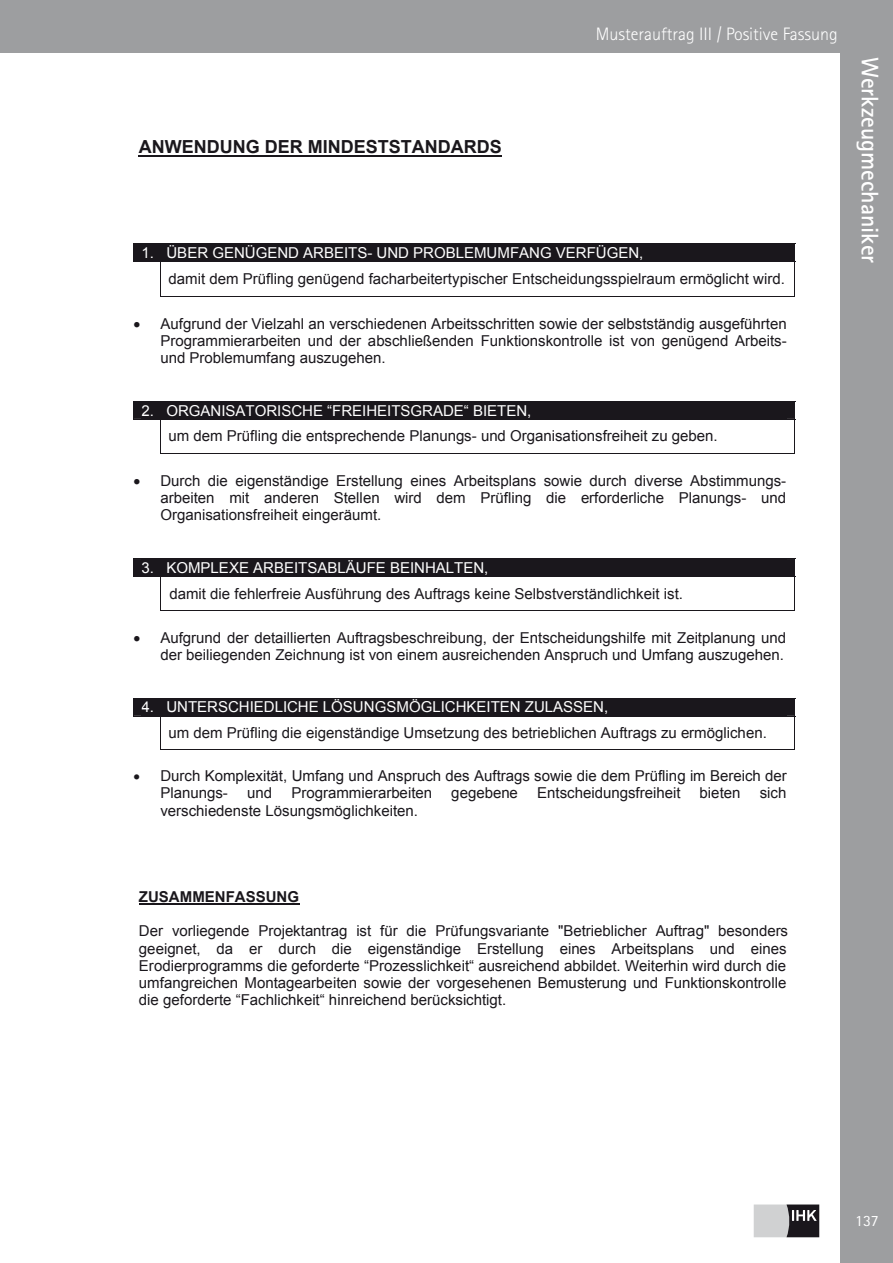
<style>
.page{position:relative;width:893px;height:1263px;background:#fff}
.page>*{position:absolute;margin:0;border:0;box-sizing:border-box;transform-origin:0 0}
.t1{font:700 24px "Rotis Sans Serif";color:#fff}
.t2{font:300 18px "Rotis Sans Serif";color:#fff}
.t3{font:700 18px "Arial";color:#1a171c}
.t4{font:15.75px "Rotis Sans Serif";color:#fff}
.t5{font:15px/17.2px "Arial";color:#1a171c;text-align:justify}
.t6{font:15px "Arial";color:#fff}
.t7{font:700 15px "Arial";color:#1a171c}
</style>
<div class="page">
<hr style="left:139px;top:155px;width:363px;height:2px;background:#1a171c">
<div style="left:133px;top:243px;width:662px;height:18px;background:#1a171c"></div>
<hr style="left:133px;top:261px;width:662px;height:1px;background:#1a171c">
<hr style="left:160px;top:262px;width:1px;height:34px;background:#1a171c">
<hr style="left:160px;top:296px;width:634px;height:1px;background:#1a171c">
<hr style="left:794px;top:262px;width:1px;height:34px;background:#1a171c">
<div style="left:133px;top:401px;width:662px;height:18px;background:#1a171c"></div>
<hr style="left:133px;top:419px;width:662px;height:1px;background:#1a171c">
<hr style="left:160px;top:420px;width:1px;height:34px;background:#1a171c">
<hr style="left:160px;top:453px;width:634px;height:1px;background:#1a171c">
<hr style="left:794px;top:420px;width:1px;height:34px;background:#1a171c">
<div style="left:133px;top:558px;width:662px;height:18px;background:#1a171c"></div>
<hr style="left:133px;top:576px;width:662px;height:1px;background:#1a171c">
<hr style="left:160px;top:577px;width:1px;height:34px;background:#1a171c">
<hr style="left:160px;top:610px;width:634px;height:1px;background:#1a171c">
<hr style="left:794px;top:577px;width:1px;height:34px;background:#1a171c">
<div style="left:133px;top:698px;width:662px;height:18px;background:#1a171c"></div>
<hr style="left:133px;top:716px;width:662px;height:1px;background:#1a171c">
<hr style="left:160px;top:716px;width:1px;height:34px;background:#1a171c">
<hr style="left:160px;top:749px;width:634px;height:1px;background:#1a171c">
<hr style="left:794px;top:716px;width:1px;height:34px;background:#1a171c">
<hr style="left:139px;top:903px;width:160px;height:2px;background:#1a171c">
<div style="left:0;top:0;width:893px;height:52px;background:#9d9ea0"></div>
<div style="left:841px;top:0;width:52px;height:1263px;background:#9d9ea0"></div>
<svg style="left:754px;top:1204px;width:65px;height:33px;background:#8a898c"></svg>
<p class="t3" style="left:139px;top:135px;width:364px">ANWENDUNG DER MINDESTSTANDARDS</p>
<p class="t2" style="left:596px;top:23px;width:243px">Musterauftrag III / Positive Fassung</p>
<p class="t6" style="left:141px;top:243px;width:503px">1. ÜBER GENÜGEND ARBEITS- UND PROBLEMUMFANG VERFÜGEN,</p>
<p class="t5" style="left:168px;top:270px;width:618px">damit dem Prüfling genügend facharbeitertypischer Entscheidungsspielraum ermöglicht wird.</p>
<p class="t5" style="left:160px;top:315px;width:628px;text-indent:-27px">• Aufgrund der Vielzahl an verschiedenen Arbeitsschritten sowie der selbstständig ausgeführten Programmierarbeiten und der abschließenden Funktionskontrolle ist von genügend Arbeits&shy;und Problemumfang auszugehen.</p>
<p class="t6" style="left:141px;top:400px;width:391px">2. ORGANISATORISCHE “FREIHEITSGRADE“ BIETEN,</p>
<p class="t5" style="left:168px;top:428px;width:551px">um dem Prüfling die entsprechende Planungs- und Organisationsfreiheit zu geben.</p>
<p class="t5" style="left:160px;top:472px;width:627px;text-indent:-27px">• Durch die eigenständige Erstellung eines Arbeitsplans sowie durch diverse Abstimmungs&shy;arbeiten mit anderen Stellen wird dem Prüfling die erforderliche Planungs- und Organisationsfreiheit eingeräumt.</p>
<p class="t6" style="left:141px;top:558px;width:348px">3. KOMPLEXE ARBEITSABLÄUFE BEINHALTEN,</p>
<p class="t5" style="left:169px;top:585px;width:515px">damit die fehlerfreie Ausführung des Auftrags keine Selbstverständlichkeit ist.</p>
<p class="t5" style="left:133px;top:629px;width:654px;text-align:right">• Aufgrund der detaillierten Auftragsbeschreibung, der Entscheidungshilfe mit Zeitplanung und der beiliegenden Zeichnung ist von einem ausreichenden Anspruch und Umfang auszugehen.</p>
<p class="t6" style="left:141px;top:697px;width:468px">4. UNTERSCHIEDLICHE LÖSUNGSMÖGLICHKEITEN ZULASSEN,</p>
<p class="t5" style="left:168px;top:724px;width:600px">um dem Prüfling die eigenständige Umsetzung des betrieblichen Auftrags zu ermöglichen.</p>
<p class="t5" style="left:160px;top:767px;width:628px;text-indent:-27px">• Durch Komplexität, Umfang und Anspruch des Auftrags sowie die dem Prüfling im Bereich der<br>Planungs-</p>
<p class="t5" style="left:247px;top:785px;width:27px">und</p>
<p class="t5" style="left:291px;top:785px;width:142px">Programmierarbeiten</p>
<p class="t5" style="left:451px;top:785px;width:68px">gegebene</p>
<p class="t5" style="left:537px;top:785px;width:145px">Entscheidungsfreiheit</p>
<p class="t5" style="left:700px;top:785px;width:42px">bieten</p>
<p class="t5" style="left:760px;top:785px;width:28px">sich</p>
<p class="t5" style="left:160px;top:802px;width:259px">verschiedenste Lösungsmöglichkeiten.</p>
<h1 class="t1" style="left:885px;top:57px;width:207px;rotate:90deg">Werkzeugmechaniker</h1>
<p class="t7" style="left:139px;top:887px;width:162px">ZUSAMMENFASSUNG</p>
<p class="t5" style="left:139px;top:923px;width:651px;text-align:left">Der vorliegende Projektantrag ist für die Prüfungsvariante "Betrieblicher Auftrag" besonders geeignet, da er durch die eigenständige Erstellung eines Arbeitsplans und eines Erodierprogramms die geforderte “Prozesslichkeit“ ausreichend abbildet. Weiterhin wird durch die umfangreichen Montagearbeiten sowie der vorgesehenen Bemusterung und Funktionskontrolle die geforderte “Fachlichkeit“ hinreichend berücksichtigt.</p>
<p class="t4" style="left:855px;top:1212px;width:25px">137</p>
</div>
